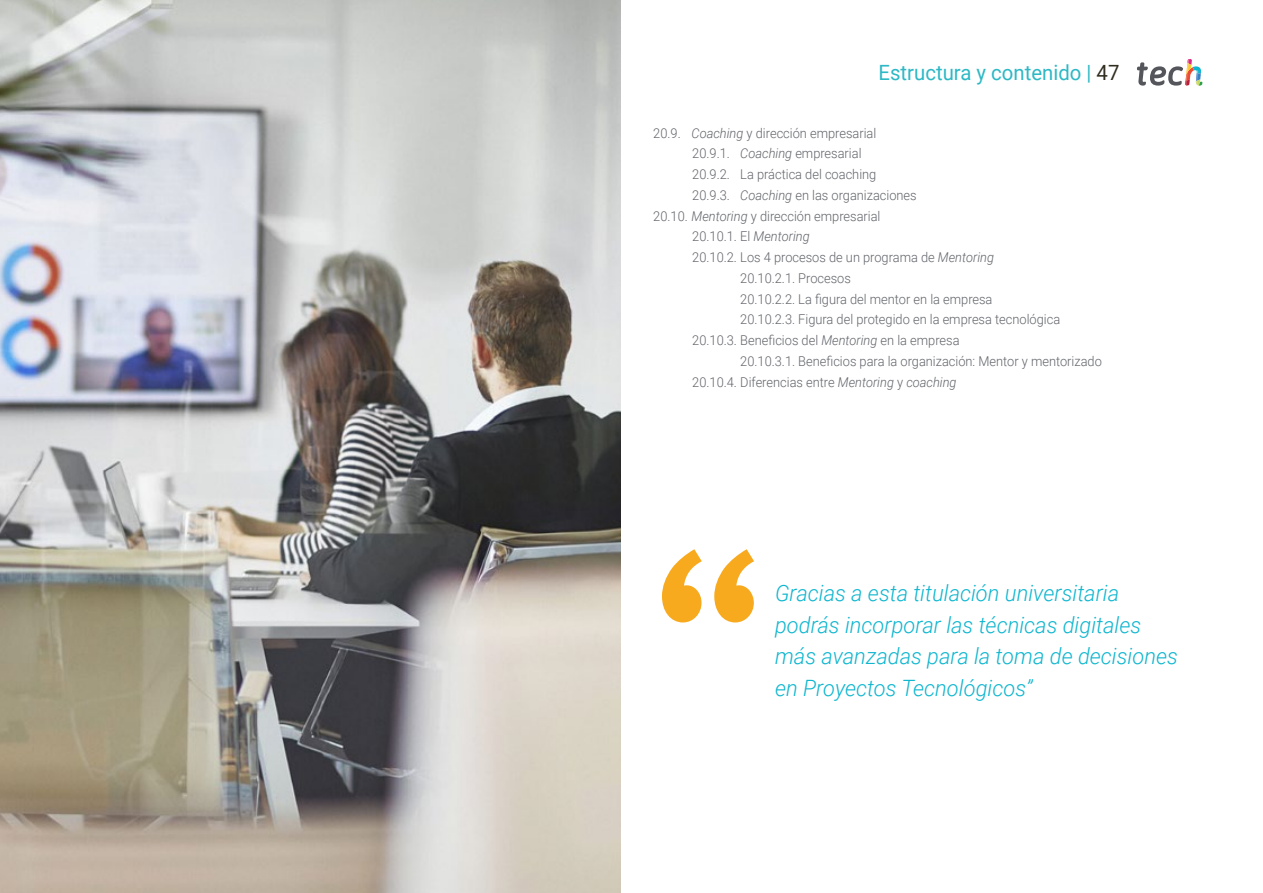
<style>
.page{position:relative;width:1263px;height:893px;background:#fff}
.page>*{position:absolute;margin:0;border:0;box-sizing:border-box;transform-origin:0 0}
.t1{font:italic 300 22.5px/31.5px "Roboto";color:#0fb6cf}
.t2{font:21px "Roboto";color:#2db8c5}
.t3{font:300 13.5px "Roboto";color:#61646a;scale:.95 1}
.s1{color:#312e20}
.s2{font-style:italic}
</style>
<div class="page">
<svg style="left:1137px;top:59px;width:65px;height:27px"></svg>
<img style="left:0;top:0;width:621px;height:893px">
<svg style="left:662px;top:549px;width:92px;height:73px"></svg>
<h2 class="t2" style="left:878px;top:57px;width:242px">Estructura y contenido | <span class="s1">47</span></h2>
<p class="t3" style="left:653px;top:123px;width:236px">20.9. <span class="s2">Coaching</span> y dirección empresarial</p>
<p class="t3" style="left:692px;top:144px;width:180px">20.9.1. <span class="s2">Coaching</span> empresarial</p>
<p class="t3" style="left:692px;top:165px;width:195px">20.9.2. La práctica del coaching</p>
<p class="t3" style="left:692px;top:186px;width:238px">20.9.3. <span class="s2">Coaching</span> en las organizaciones</p>
<p class="t3" style="left:653px;top:206px;width:241px">20.10. <span class="s2">Mentoring</span> y dirección empresarial</p>
<p class="t3" style="left:692px;top:227px;width:125px">20.10.1. El <span class="s2">Mentoring</span></p>
<p class="t3" style="left:692px;top:248px;width:319px">20.10.2. Los 4 procesos de un programa de <span class="s2">Mentoring</span></p>
<p class="t3" style="left:740px;top:269px;width:118px">20.10.2.1. Procesos</p>
<p class="t3" style="left:740px;top:289px;width:267px">20.10.2.2. La figura del mentor en la empresa</p>
<p class="t3" style="left:740px;top:310px;width:338px">20.10.2.3. Figura del protegido en la empresa tecnológica</p>
<p class="t3" style="left:692px;top:331px;width:283px">20.10.3. Beneficios del <span class="s2">Mentoring</span> en la empresa</p>
<p class="t3" style="left:740px;top:352px;width:382px">20.10.3.1. Beneficios para la organización: Mentor y mentorizado</p>
<p class="t3" style="left:692px;top:372px;width:280px">20.10.4. Diferencias entre <span class="s2">Mentoring</span> y <span class="s2">coaching</span></p>
<h1 class="t1" style="left:775px;top:577px;width:404px">Gracias a esta titulación universitaria podrás incorporar las técnicas digitales más avanzadas para la toma de decisiones en Proyectos Tecnológicos”</h1>
</div>
